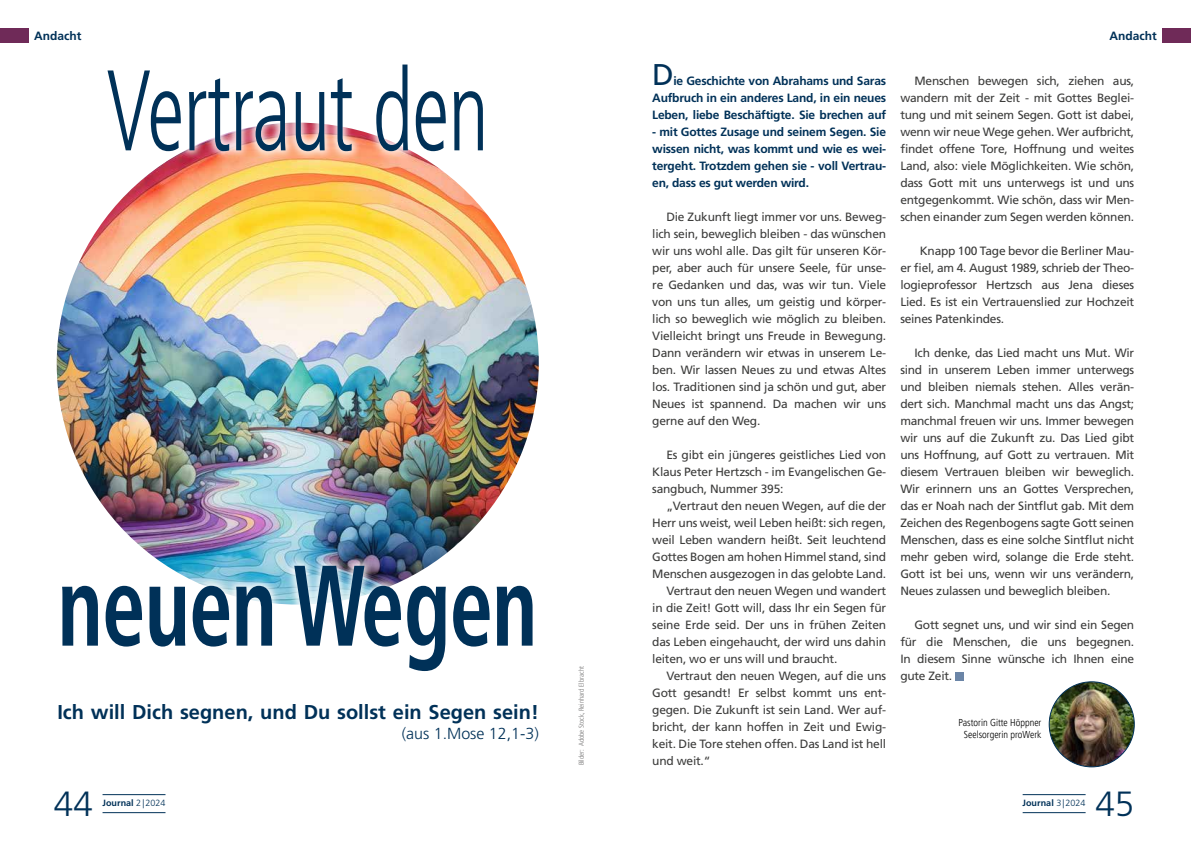
<style>
.page{position:relative;width:1191px;height:842px;background:#fff}
.page>*{position:absolute;margin:0;border:0;box-sizing:border-box;transform-origin:0 0}
.t1{font:300 condensed 114.4px "Frutiger LT Pro";letter-spacing:-.01em;color:#003158;scale:.76 1}
.t2{font:700 condensed 114.4px "Frutiger LT Pro";letter-spacing:-.01em;color:#003158;scale:.76 1}
.t3{font:300 35px "Frutiger LT Std";color:#003158}
.t4{font:30px "Frutiger LT Std";color:#003158}
.t5{font:700 20px "Frutiger LT Std";color:#003158}
.t6{font:300 16px "Frutiger LT Std";color:#003158}
.t7{font:12px/17px "Frutiger LT Std";letter-spacing:-.015em;color:#3c3c3b;text-align:justify}
.t8{font:700 12px/17px "Frutiger LT Std";letter-spacing:-.015em;color:#003158;text-align:justify}
.t9{font:300 condensed 10px/12px "Frutiger LT Pro";color:#000;text-align:center}
.t10{font:700 9px "Frutiger LT Std";color:#003158}
.t11{font:300 condensed 7px "Frutiger LT Pro";color:#706f6f}
.s1{font-weight:300}
</style>
<div class="page">
<div style="left:52px;top:54px;width:491px;height:627px;background:#fff;opacity:.9"></div>
<div style="left:0;top:28px;width:28px;height:15px;background:#6f2a58"></div>
<div style="left:1162px;top:28px;width:29px;height:15px;background:#6f2a58"></div>
<img style="left:1049px;top:682px;width:85px;height:85px;border-radius:43px">
<div style="left:955px;top:672px;width:8px;height:8px;background:#6b85a7"></div>
<hr style="left:1022px;top:794px;width:63px;height:1px;background:#003158">
<hr style="left:1022px;top:812px;width:63px;height:1px;background:#003158">
<hr style="left:103px;top:794px;width:62px;height:1px;background:#003158">
<hr style="left:103px;top:812px;width:62px;height:1px;background:#003158">
<p class="t8" style="left:34px;top:27px;width:49px">Andacht</p>
<p class="t8" style="left:1109px;top:27px;width:49px">Andacht</p>
<h1 class="t1" style="left:106px;top:45px;width:505px">Vertraut den</h1>
<h1 class="t2" style="left:58px;top:538px;width:633px">neuen Wegen</h1>
<h3 class="t5" style="left:57px;top:700px;width:483px">Ich will Dich segnen, und Du sollst ein Segen sein!</h3>
<h3 class="t6" style="left:402px;top:724px;width:138px">(aus 1.Mose 12,1-3)</h3>
<p class="t11" style="left:577px;top:765px;width:101px;rotate:-90deg">Bilder: Adobe Stock, Reinhard Elbracht</p>
<h3 class="t4" style="left:652px;top:57px;width:23px">D</h3>
<p class="t8" style="left:652px;top:72px;width:235px;text-indent:21px">ie Geschichte von Abrahams und Saras Aufbruch in ein anderes Land, in ein neues Leben, liebe Beschäftigte. Sie brechen auf</p>
<p class="t8" style="left:652px;top:123px;width:235px">- mit Gottes Zusage und seinem Segen. Sie wissen nicht, was kommt und wie es wei&shy;tergeht. Trotzdem gehen sie - voll Vertrau&shy;en, dass es gut werden wird.</p>
<p class="t7" style="left:652px;top:208px;width:235px;text-indent:14px">Die Zukunft liegt immer vor uns. Beweg&shy;lich sein, beweglich bleiben - das wünschen wir uns wohl alle. Das gilt für unseren Kör&shy;per, aber auch für unsere Seele, für unse&shy;re Gedanken und das, was wir tun. Viele von uns tun alles, um geistig und körper&shy;lich so beweglich wie möglich zu bleiben.<br>Vielleicht bringt uns Freude in Bewegung.<br>Dann verändern wir etwas in unserem Le&shy;ben. Wir lassen Neues zu und etwas Altes los. Traditionen sind ja schön und gut, aber Neues ist spannend. Da machen wir uns gerne auf den Weg.</p>
<p class="t7" style="left:652px;top:447px;width:235px;text-indent:14px">Es gibt ein jüngeres geistliches Lied von Klaus Peter Hertzsch - im Evangelischen Ge&shy;sangbuch, Nummer 395:</p>
<p class="t7" style="left:666px;top:498px;width:221px">„Vertraut den neuen Wegen, auf die der</p>
<p class="t7" style="left:652px;top:515px;width:235px">Herr uns weist, weil Leben heißt: sich regen,</p>
<p class="t7" style="left:652px;top:532px;width:235px">weil Leben wandern heißt. Seit leuchtend</p>
<p class="t7" style="left:652px;top:549px;width:235px">Gottes Bogen am hohen Himmel stand, sind</p>
<p class="t7" style="left:652px;top:566px;width:235px">Menschen ausgezogen in das gelobte Land.</p>
<p class="t7" style="left:666px;top:583px;width:221px">Vertraut den neuen Wegen und wandert</p>
<p class="t7" style="left:652px;top:600px;width:235px">in die Zeit! Gott will, dass Ihr ein Segen für</p>
<p class="t7" style="left:652px;top:617px;width:235px">seine Erde seid. Der uns in frühen Zeiten</p>
<p class="t7" style="left:652px;top:634px;width:235px">das Leben eingehaucht, der wird uns dahin</p>
<p class="t7" style="left:652px;top:651px;width:187px">leiten, wo er uns will und braucht.</p>
<p class="t7" style="left:666px;top:668px;width:221px">Vertraut den neuen Wegen, auf die uns</p>
<p class="t7" style="left:652px;top:685px;width:235px">Gott gesandt! Er selbst kommt uns ent-</p>
<p class="t7" style="left:652px;top:702px;width:235px">gegen. Die Zukunft ist sein Land. Wer auf-</p>
<p class="t7" style="left:652px;top:719px;width:235px">bricht, der kann hoffen in Zeit und Ewig-</p>
<p class="t7" style="left:652px;top:736px;width:235px">keit. Die Tore stehen offen. Das Land ist hell</p>
<p class="t7" style="left:652px;top:753px;width:60px">und weit.“</p>
<p class="t7" style="left:900px;top:72px;width:235px;text-indent:14px">Menschen bewegen sich, ziehen aus, wandern mit der Zeit - mit Gottes Beglei&shy;tung und mit seinem Segen. Gott ist dabei, wenn wir neue Wege gehen. Wer aufbricht, findet offene Tore, Hoffnung und weites Land, also: viele Möglichkeiten. Wie schön, dass Gott mit uns unterwegs ist und uns entgegenkommt. Wie schön, dass wir Men&shy;schen einander zum Segen werden können.</p>
<p class="t7" style="left:900px;top:242px;width:235px;text-indent:20px">Knapp 100 Tage bevor die Berliner Mau&shy;er fiel, am 4. August 1989, schrieb der Theo&shy;logieprofessor Hertzsch aus Jena dieses Lied. Es ist ein Vertrauenslied zur Hochzeit seines Patenkindes.</p>
<p class="t7" style="left:900px;top:345px;width:235px;text-indent:14px">Ich denke, das Lied macht uns Mut. Wir sind in unserem Leben immer unterwegs und bleiben niemals stehen. Alles verän&shy;dert sich. Manchmal macht uns das Angst; manchmal freuen wir uns. Immer bewegen wir uns auf die Zukunft zu. Das Lied gibt uns Hoffnung, auf Gott zu vertrauen. Mit diesem Vertrauen bleiben wir beweglich.<br>Wir erinnern uns an Gottes Versprechen, das er Noah nach der Sintflut gab. Mit dem Zeichen des Regenbogens sagte Gott seinen Menschen, dass es eine solche Sintflut nicht mehr geben wird, solange die Erde steht.<br>Gott ist bei uns, wenn wir uns verändern, Neues zulassen und beweglich bleiben.</p>
<p class="t7" style="left:900px;top:617px;width:235px;text-indent:14px">Gott segnet uns, und wir sind ein Segen für die Menschen, die uns begegnen.<br>In diesem Sinne wünsche ich Ihnen eine gute Zeit.</p>
<p class="t9" style="left:958px;top:716px;width:84px">Pastorin Gitte Höppner<br>Seelsorgerin proWerk</p>
<h2 class="t3" style="left:54px;top:785px;width:40px">44</h2>
<h2 class="t3" style="left:1095px;top:785px;width:40px">45</h2>
<p class="t10" style="left:103px;top:798px;width:64px">Journal <span class="s1">2|2024</span></p>
<p class="t10" style="left:1022px;top:798px;width:64px">Journal <span class="s1">3|2024</span></p>
</div>
